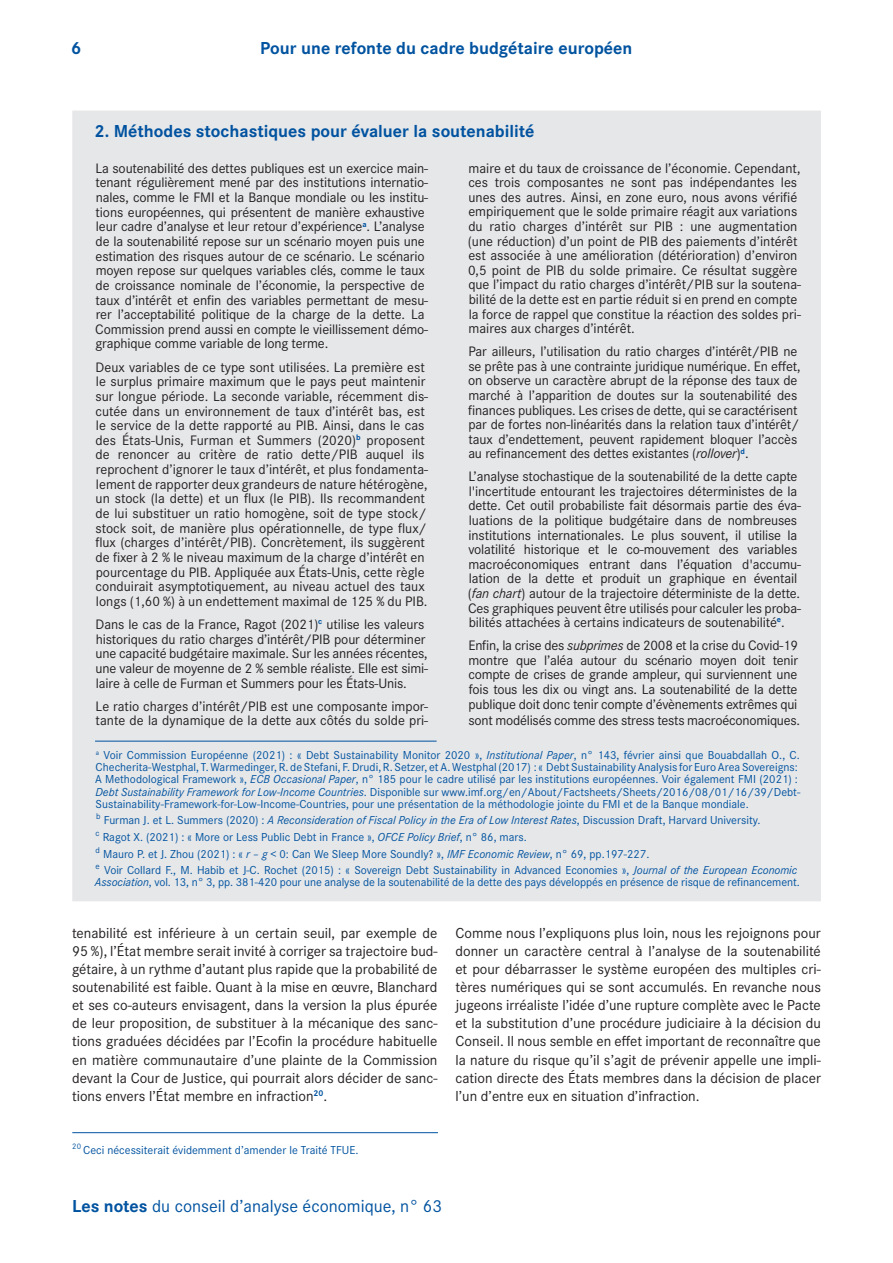
<style>
.page{position:relative;width:893px;height:1263px;background:#fff}
.page>*{position:absolute;margin:0;border:0;box-sizing:border-box;transform-origin:0 0}
.Encadré___Titre{font:700 18px "Corporate S";color:#0153a0}
.t1{font:18px "Corporate S";color:#0153a0}
.Texte___Normal{font:15px/18px "Corporate S";color:#231f20;text-align:justify}
.Encadré___Texte{font:14.25px/14.7px "Corporate S";letter-spacing:-.01em;color:#231f20}
.Encadré___Note_BdP{font:12px/12.3px "Corporate S";color:#0153a0}
.Encadré___Note_BdP_s{font:12px/12.3px "Corporate S";letter-spacing:-.005em;color:#0153a0}
.Texte___Note_BdP{font:12px "Corporate S";color:#0153a0}
.Texte___Note_BdP-2{font:8.25px "Corporate S";color:#0153a0}
.s1{font-style:italic}
.s2{font-weight:700}
</style>
<div class="page">
<hr style="left:72px;top:1132px;width:366px;height:1px;background:#0153a0">
<div style="left:73px;top:111px;width:747px;height:789px;background:#e6e7e9"></div>
<hr style="left:95px;top:741px;width:342px;height:1px;background:#0153a0">
<p class="Encadré___Titre" style="left:71px;top:36px;width:12px">6</p>
<p class="Encadré___Titre" style="left:260px;top:36px;width:374px">Pour une refonte du cadre budgétaire européen</p>
<p class="Encadré___Titre" style="left:94px;top:118px;width:442px">2. Méthodes stochastiques pour évaluer la soutenabilité</p>
<p class="Encadré___Texte" style="left:95px;top:160px;width:334px">La soutenabilité des dettes publiques est un exercice main&shy;tenant régulièrement mené par des institutions internatio&shy;nales, comme le FMI et la Banque mondiale ou les institu&shy;tions européennes, qui présentent de manière exhaustive leur cadre d’analyse et leur retour d’expérience<sup>a</sup>. L’analyse de la soutenabilité repose sur un scénario moyen puis une estimation des risques autour de ce scénario. Le scénario moyen repose sur quelques variables clés, comme le taux de croissance nominale de l’économie, la perspective de taux d’intérêt et enfin des variables permettant de mesu&shy;rer l’acceptabilité politique de la charge de la dette. La Commission prend aussi en compte le vieillissement démo&shy;graphique comme variable de long terme.</p>
<p class="Encadré___Texte" style="left:95px;top:359px;width:334px">Deux variables de ce type sont utilisées. La première est le surplus primaire maximum que le pays peut maintenir sur longue période. La seconde variable, récemment dis&shy;cutée dans un environnement de taux d’intérêt bas, est le service de la dette rapporté au PIB. Ainsi, dans le cas des États-Unis, Furman et Summers (2020)<sup>b</sup> proposent de renoncer au critère de ratio dette/PIB auquel ils reprochent d’ignorer le taux d’intérêt, et plus fondamenta&shy;lement de rapporter deux grandeurs de nature hétérogène, un stock (la dette) et un flux (le PIB). Ils recommandent de lui substituer un ratio homogène, soit de type stock/ stock soit, de manière plus opérationnelle, de type flux/ flux (charges d’intérêt/PIB). Concrètement, ils suggèrent de fixer à 2 % le niveau maximum de la charge d’intérêt en pourcentage du PIB. Appliquée aux États-Unis, cette règle conduirait asymptotiquement, au niveau actuel des taux longs (1,60 %) à un endettement maximal de 125 % du PIB.</p>
<p class="Encadré___Texte" style="left:96px;top:616px;width:334px">Dans le cas de la France, Ragot (2021)<sup>c</sup> utilise les valeurs historiques du ratio charges d’intérêt/PIB pour déterminer une capacité budgétaire maximale. Sur les années récentes, une valeur de moyenne de 2 % semble réaliste. Elle est simi&shy;laire à celle de Furman et Summers pour les États-Unis.</p>
<p class="Encadré___Texte" style="left:96px;top:698px;width:334px">Le ratio charges d’intérêt/PIB est une composante impor&shy;tante de la dynamique de la dette aux côtés du solde pri-</p>
<p class="Encadré___Texte" style="left:468px;top:160px;width:334px">maire et du taux de croissance de l’économie. Cependant, ces trois composantes ne sont pas indépendantes les unes des autres. Ainsi, en zone euro, nous avons vérifié empiriquement que le solde primaire réagit aux variations du ratio charges d’intérêt sur PIB : une augmentation (une réduction) d’un point de PIB des paiements d’intérêt est associée à une amélioration (détérioration) d’environ 0,5 point de PIB du solde primaire. Ce résultat suggère que l’impact du ratio charges d’intérêt/PIB sur la soutena&shy;bilité de la dette est en partie réduit si en prend en compte la force de rappel que constitue la réaction des soldes pri&shy;maires aux charges d’intérêt.</p>
<p class="Encadré___Texte" style="left:468px;top:344px;width:334px">Par ailleurs, l’utilisation du ratio charges d’intérêt/PIB ne se prête pas à une contrainte juridique numérique. En effet, on observe un caractère abrupt de la réponse des taux de marché à l’apparition de doutes sur la soutenabilité des finances publiques. Les crises de dette, qui se caractérisent par de fortes non-linéarités dans la relation taux d’intérêt/ taux d’endettement, peuvent rapidement bloquer l’accès au refinancement des dettes existantes (<span class="s1">rollover</span>)<sup>d</sup>.</p>
<p class="Encadré___Texte" style="left:468px;top:469px;width:334px">L’analyse stochastique de la soutenabilité de la dette capte l'incertitude entourant les trajectoires déterministes de la dette. Cet outil probabiliste fait désormais partie des éva&shy;luations de la politique budgétaire dans de nombreuses institutions internationales. Le plus souvent, il utilise la volatilité historique et le co-mouvement des variables macroéconomiques entrant dans l’équation d'accumu&shy;lation de la dette et produit un graphique en éventail (<span class="s1">fan chart</span>) autour de la trajectoire déterministe de la dette.<br>Ces graphiques peuvent être utilisés pour calculer les proba&shy;bilités attachées à certains indicateurs de soutenabilité<sup>e</sup>.</p>
<p class="Encadré___Texte" style="left:468px;top:638px;width:331px;text-align:justify">Enfin, la crise des <span class="s1">subprimes</span> de 2008 et la crise du Covid-19 montre que l’aléa autour du scénario moyen doit tenir compte de crises de grande ampleur, qui surviennent une fois tous les dix ou vingt ans. La soutenabilité de la dette publique doit donc tenir compte d’évènements extrêmes qui</p>
<p class="Encadré___Texte" style="left:468px;top:713px;width:333px">sont modélisés comme des stress tests macroéconomiques.</p>
<p class="Encadré___Note_BdP" style="left:95px;top:748px;width:707px"><sup>a</sup> Voir Commission Européenne (2021) : « Debt Sustainability Monitor 2020 », <span class="s1">Institutional Paper</span>, n° 143, février ainsi que Bouabdallah O., C.<br>Checherita-Westphal, T. Warmedinger, R. de Stefani, F. Drudi, R. Setzer, et A. Westphal (2017) : « Debt Sustainability Analysis for Euro Area Sovereigns:<br>A Methodological Framework », <span class="s1">ECB Occasional Paper</span>, n° 185 pour le cadre utilisé par les institutions européennes. Voir également FMI (2021) :<br><span class="s1">Debt Sustainability Framework for Low-Income Countries</span>. Disponible sur www.imf.org/en/About/Factsheets/Sheets/2016/08/01/16/39/Debt-Sustainability-Framework-for-Low-Income-Countries, pour une présentation de la méthodologie jointe du FMI et de la Banque mondiale.</p>
<p class="Encadré___Note_BdP_s" style="left:96px;top:814px;width:666px"><sup>b</sup> Furman J. et L. Summers (2020) : <span class="s1">A Reconsideration of Fiscal Policy in the Era of Low Interest Rates</span>, Discussion Draft, Harvard University.</p>
<p class="Encadré___Note_BdP_s" style="left:96px;top:830px;width:433px"><sup>c</sup> Ragot X. (2021) : « More or Less Public Debt in France », <span class="s1">OFCE Policy Brief</span>, n° 86, mars.</p>
<p class="Encadré___Note_BdP_s" style="left:96px;top:847px;width:555px"><sup>d</sup> Mauro P. et J. Zhou (2021) : « <span class="s1">r – g</span> &lt; 0: Can We Sleep More Soundly? », <span class="s1">IMF Economic Review</span>, n° 69, pp.197-227.</p>
<p class="Encadré___Note_BdP_s" style="left:95px;top:863px;width:706px"><sup>e</sup> Voir Collard F., M. Habib et J-C. Rochet (2015) : « Sovereign Debt Sustainability in Advanced Economies », <span class="s1">Journal of the European Economic<br>Association</span>, vol. 13, n° 3, pp. 381-420 pour une analyse de la soutenabilité de la dette des pays développés en présence de risque de refinancement.</p>
<p class="Texte___Normal" style="left:72px;top:924px;width:367px">tenabilité est inférieure à un certain seuil, par exemple de 95 %), l’État membre serait invité à corriger sa trajectoire bud&shy;gétaire, à un rythme d’autant plus rapide que la probabilité de soutenabilité est faible. Quant à la mise en œuvre, Blanchard et ses co-auteurs envisagent, dans la version la plus épurée de leur proposition, de substituer à la mécanique des sanc&shy;tions graduées décidées par l’Ecofin la procédure habituelle en matière communautaire d’une plainte de la Commission devant la Cour de Justice, qui pourrait alors décider de sanc&shy;tions envers l’État membre en infraction<sup>20</sup>.</p>
<p class="Texte___Normal" style="left:455px;top:924px;width:367px">Comme nous l’expliquons plus loin, nous les rejoignons pour donner un caractère central à l’analyse de la soutenabilité et pour débarrasser le système européen des multiples cri&shy;tères numériques qui se sont accumulés. En revanche nous jugeons irréaliste l’idée d’une rupture complète avec le Pacte et la substitution d’une procédure judiciaire à la décision du Conseil. Il nous semble en effet important de reconnaître que la nature du risque qu’il s’agit de prévenir appelle une impli&shy;cation directe des États membres dans la décision de placer l’un d’entre eux en situation d’infraction.</p>
<p class="Texte___Note_BdP-2" style="left:72px;top:1141px;width:10px">20</p>
<p class="Texte___Note_BdP" style="left:83px;top:1142px;width:277px">Ceci nécessiterait évidemment d’amender le Traité TFUE.</p>
<p class="t1" style="left:72px;top:1194px;width:371px"><span class="s2">Les notes</span> du conseil d’analyse économique, n° 63</p>
</div>
